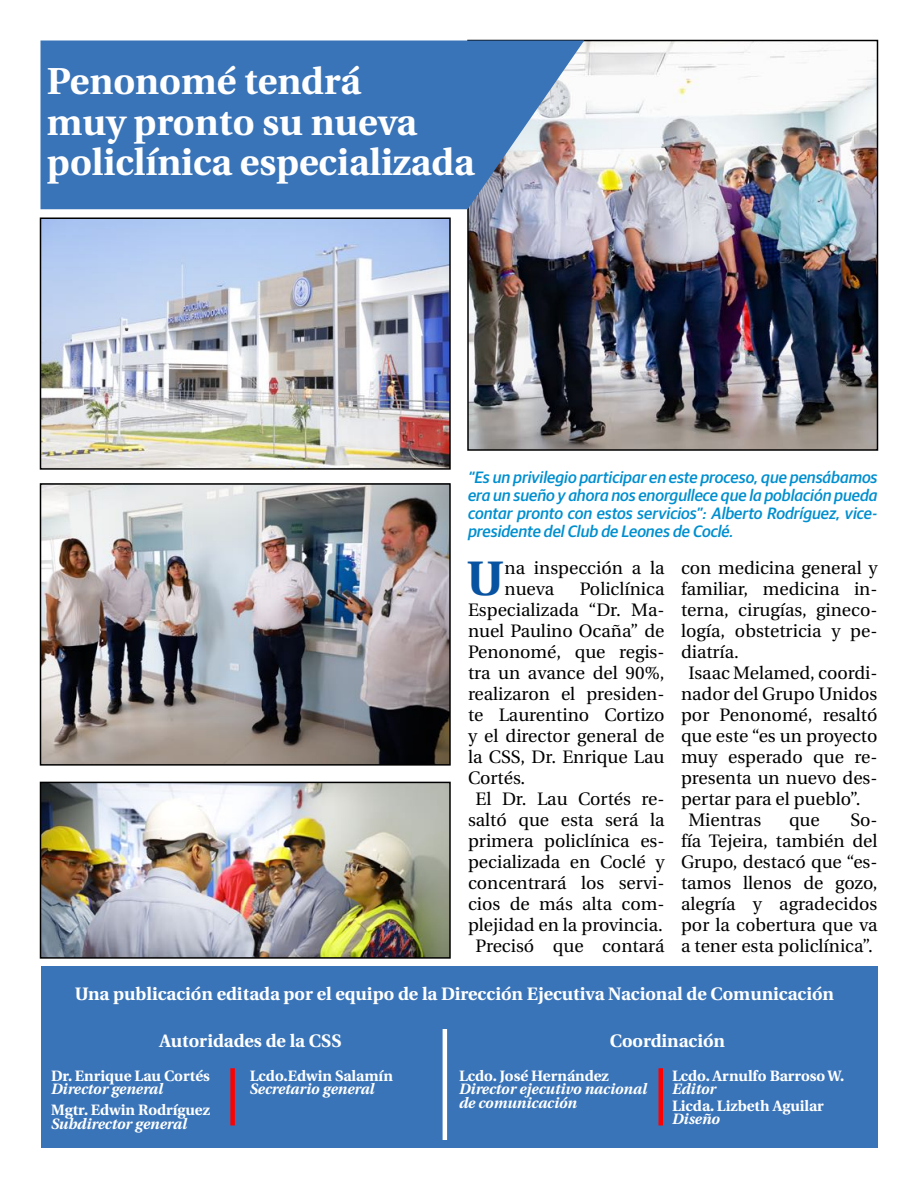
<style>
.page{position:relative;width:918px;height:1188px;background:#fff}
.page>*{position:absolute;margin:0;border:0;box-sizing:border-box;transform-origin:0 0}
.t1{font:700 48.3px "Utopia";color:#0853a1}
.t2{font:700 37.5px/40.5px "Utopia";color:#fff}
.t3{font:18px/21px "Utopia";color:#000}
.t4{font:700 18px "Utopia";color:#fff}
.t5{font:italic 500 16.5px/18px "Guardian Sans";color:#008fcf;text-align:justify}
.t6{font:700 15px "Utopia";color:#fff}
.t7{font:italic 700 15px/13.5px "Utopia";color:#fff}
</style>
<div class="page">
<img style="left:470px;top:43px;width:405px;height:405px">
<div style="left:467px;top:40px;width:411px;height:411px;border:2px solid #000"></div>
<svg style="left:40px;top:40px;width:544px;height:169px;background:#487cba"></svg>
<img style="left:43px;top:221px;width:405px;height:246px">
<div style="left:40px;top:218px;width:411px;height:252px;border:2px solid #000"></div>
<img style="left:43px;top:486px;width:405px;height:277px">
<div style="left:40px;top:483px;width:411px;height:283px;border:2px solid #000"></div>
<img style="left:43px;top:785px;width:405px;height:171px">
<div style="left:40px;top:782px;width:411px;height:177px;border:2px solid #000"></div>
<div style="left:41px;top:966px;width:837px;height:182px;background:#3974b9"></div>
<hr style="left:443px;top:1029px;width:4px;height:111px;background:#fff">
<div style="left:230px;top:1068px;width:5px;height:57px;background:#f00"></div>
<div style="left:658px;top:1068px;width:5px;height:57px;background:#f00"></div>
<h2 class="t2" style="left:47px;top:61px;width:429px">Penonomé tendrá<br>muy pronto su nueva policlínica especializada</h2>
<p class="t5" style="left:468px;top:467px;width:411px">“Es un privilegio participar en este proceso, que pensábamos era un sueño y ahora nos enorgullece que la población pueda contar pronto con estos servicios”: Alberto Rodríguez, vice&shy;presidente del Club de Leones de Coclé.</p>
<h1 class="t1" style="left:467px;top:551px;width:40px">U</h1>
<p class="t3" style="left:505px;top:558px;width:161px">na inspección a la nueva</p>
<p class="t3" style="left:580px;top:579px;width:86px">Policlínica</p>
<p class="t3" style="left:468px;top:600px;width:198px">Especializada “Dr. Ma-</p>
<p class="t3" style="left:468px;top:621px;width:198px">nuel Paulino Ocaña” de</p>
<p class="t3" style="left:468px;top:642px;width:198px">Penonomé, que regis-</p>
<p class="t3" style="left:468px;top:663px;width:198px">tra un avance del 90%,</p>
<p class="t3" style="left:468px;top:684px;width:198px">realizaron el presiden-</p>
<p class="t3" style="left:468px;top:705px;width:198px">te Laurentino Cortizo</p>
<p class="t3" style="left:468px;top:726px;width:198px">y el director general de</p>
<p class="t3" style="left:468px;top:747px;width:198px">la CSS, Dr. Enrique Lau</p>
<p class="t3" style="left:468px;top:768px;width:59px">Cortés.</p>
<p class="t3" style="left:476px;top:789px;width:190px">El Dr. Lau Cortés re-</p>
<p class="t3" style="left:468px;top:810px;width:198px">saltó que esta será la</p>
<p class="t3" style="left:468px;top:831px;width:198px">primera policlínica es-</p>
<p class="t3" style="left:468px;top:852px;width:198px">pecializada en Coclé y</p>
<p class="t3" style="left:468px;top:873px;width:198px">concentrará los servi-</p>
<p class="t3" style="left:468px;top:894px;width:198px">cios de más alta com-</p>
<p class="t3" style="left:468px;top:915px;width:196px">plejidad en la provincia.</p>
<p class="t3" style="left:476px;top:936px;width:191px">Precisó que contará</p>
<p class="t3" style="left:681px;top:558px;width:198px">con medicina general y</p>
<p class="t3" style="left:681px;top:579px;width:198px">familiar, medicina in-</p>
<p class="t3" style="left:681px;top:600px;width:198px">terna, cirugías, gineco-</p>
<p class="t3" style="left:681px;top:621px;width:198px">logía, obstetricia y pe-</p>
<p class="t3" style="left:681px;top:642px;width:60px">diatría.</p>
<p class="t3" style="left:689px;top:663px;width:191px">Isaac Melamed, coordi-</p>
<p class="t3" style="left:681px;top:684px;width:198px">nador del Grupo Unidos</p>
<p class="t3" style="left:681px;top:705px;width:198px">por Penonomé, resaltó</p>
<p class="t3" style="left:681px;top:726px;width:198px">que este “es un proyecto</p>
<p class="t3" style="left:681px;top:747px;width:198px">muy esperado que re-</p>
<p class="t3" style="left:681px;top:768px;width:198px">presenta un nuevo des-</p>
<p class="t3" style="left:681px;top:789px;width:181px">pertar para el pueblo”.</p>
<p class="t3" style="left:689px;top:810px;width:74px">Mientras</p>
<p class="t3" style="left:789px;top:810px;width:32px">que</p>
<p class="t3" style="left:681px;top:810px;width:198px;text-align:justify;text-indent:170px">So&shy;fía Tejeira, también del Grupo, destacó que “es&shy;tamos llenos de gozo, alegría y agradecidos por la cobertura que va a tener esta policlínica”.</p>
<p class="t4" style="left:75px;top:984px;width:761px">Una publicación editada por el equipo de la Dirección Ejecutiva Nacional de Comunicación</p>
<p class="t4" style="left:610px;top:1031px;width:117px">Coordinación</p>
<p class="t6" style="left:51px;top:1067px;width:160px">Dr. Enrique Lau Cortés</p>
<p class="t7" style="left:51px;top:1083px;width:114px">Director general</p>
<p class="t6" style="left:51px;top:1102px;width:160px">Mgtr. Edwin Rodríguez</p>
<p class="t7" style="left:51px;top:1117px;width:137px">Subdirector general</p>
<p class="t4" style="left:160px;top:1031px;width:183px">Autoridades de la CSS</p>
<p class="t6" style="left:459px;top:1067px;width:151px">Lcdo. José Hernández</p>
<p class="t7" style="left:459px;top:1083px;width:189px">Director ejecutivo nacional de comunicación</p>
<p class="t6" style="left:250px;top:1067px;width:145px">Lcdo.Edwin Salamín</p>
<p class="t7" style="left:250px;top:1083px;width:126px">Secretario general</p>
<p class="t6" style="left:672px;top:1067px;width:174px">Lcdo. Arnulfo Barroso W.</p>
<p class="t7" style="left:672px;top:1083px;width:46px">Editor</p>
<p class="t6" style="left:672px;top:1097px;width:153px">Licda. Lizbeth Aguilar</p>
<p class="t7" style="left:672px;top:1113px;width:50px">Diseño</p>
</div>
